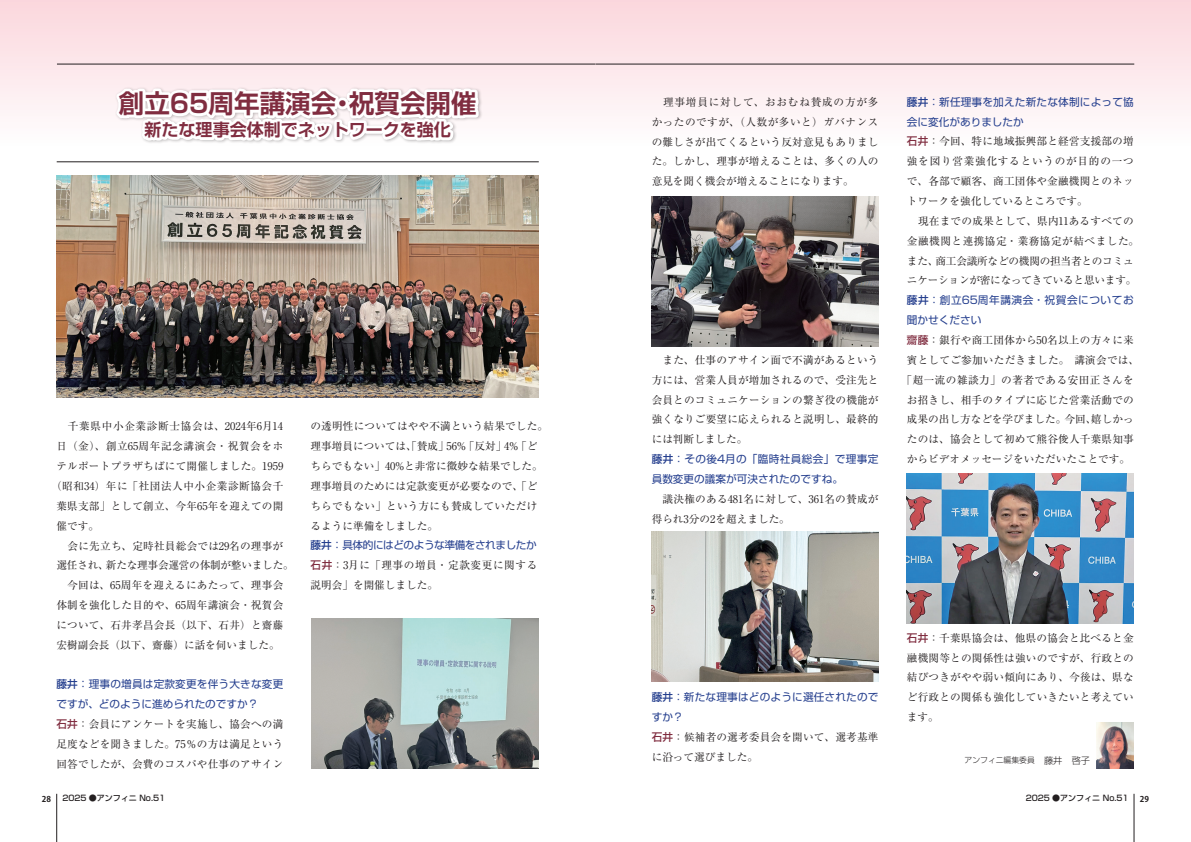
<style>
.page{position:relative;width:1191px;height:842px;background:#fff}
.page>*{position:absolute;margin:0;border:0;box-sizing:border-box;transform-origin:0 0}
.t1{font:700 25.5px "Shin Go Pro De";color:#802d40}
.t2{font:700 17px "Shin Go Pro De";color:#802d40}
.t3{font:10.6px/19.8px "Ryumin Pro";letter-spacing:.02em;color:#231f20;text-align:justify}
.t4{font:10.6px/19.8px "Ryumin Pro";color:#231f20}
.t5{font:10.6px/19.8px "Shin Go Pro";letter-spacing:.015em;color:#253f8e}
.t6{font:10.6px/19.8px "Ryumin Pro";letter-spacing:.055em;color:#231f20}
.t7{font:10.6px/19.8px "Shin Go Pro";letter-spacing:.055em;color:#253f8e}
.t8{font:10.6px "Ryumin Pro";letter-spacing:.065em;color:#231f20}
.t9{font:10.6px "Ryumin Pro";letter-spacing:-.02em;color:#231f20}
.t10{font:10.6px "Shin Go Pro";letter-spacing:-.04em;color:#253f8e}
.t11{font:10.6px "Ryumin Pro";letter-spacing:.05em;color:#231f20}
.t12{font:500 8px "Shin Go Pro";color:#231f20}
.t13{font:700 8px "Koz Go Pro";color:#231f20}
.t14{font:300 7.8px "Shin Go Pro";color:#231f20}
.s1{font-weight:500}
.s2{font-family:"Shin Go Pro";font-weight:500;color:#802d40}
.s3{font-size:9.2px}
</style>
<div class="page">
<hr style="left:56px;top:794px;width:1px;height:48px;background:#231f20">
<hr style="left:1133px;top:794px;width:1px;height:48px;background:#231f20">
<div style="left:0;top:0;width:1191px;height:147px;background:linear-gradient(to bottom,#fbd6dc,#fefefe)"></div>
<hr style="left:57px;top:64px;width:538px;height:1px;background:#231f20">
<hr style="left:596px;top:64px;width:538px;height:1px;background:#231f20">
<svg style="left:112px;top:71px;width:369px;height:75px"></svg>
<hr style="left:57px;top:162px;width:482px;height:1px;background:#231f20">
<img style="left:57px;top:175px;width:482px;height:223px">
<img style="left:1096px;top:723px;width:37px;height:45px">
<img style="left:312px;top:618px;width:226px;height:150px">
<img style="left:651px;top:196px;width:227px;height:151px">
<img style="left:651px;top:531px;width:227px;height:151px">
<img style="left:907px;top:473px;width:226px;height:151px">
<h1 class="t1" style="left:119px;top:83px;width:359px">創立65周年講演会・祝賀会開催</h1>
<h2 class="t2" style="left:145px;top:116px;width:308px">新たな理事会体制でネットワークを強化</h2>
<p class="t8" style="left:56px;top:418px;width:228px">　千葉県中小企業診断士協会は、2024年6月14</p>
<p class="t6" style="left:56px;top:436px;width:228px">日（金）、創立65周年記念講演会・祝賀会をホ</p>
<p class="t3" style="left:56px;top:456px;width:228px">テルポートプラザちばにて開催しました。1959</p>
<p class="t11" style="left:51px;top:478px;width:234px">（昭和34）年に「社団法人中小企業診断協会千</p>
<p class="t3" style="left:56px;top:495px;width:228px">葉県支部」として創立、今年65年を迎えての開</p>
<p class="t3" style="left:56px;top:515px;width:44px">催です。</p>
<p class="t3" style="left:56px;top:535px;width:228px">　会に先立ち、定時社員総会では29名の理事が</p>
<p class="t9" style="left:56px;top:557px;width:239px">選任され、新たな理事会運営の体制が整いました。</p>
<p class="t3" style="left:56px;top:575px;width:228px">　今回は、65周年を迎えるにあたって、理事会</p>
<p class="t3" style="left:56px;top:594px;width:228px">体制を強化した目的や、65周年講演会・祝賀会</p>
<p class="t3" style="left:56px;top:614px;width:228px">について、石井孝昌会長（以下、石井）と齋藤</p>
<p class="t4" style="left:56px;top:634px;width:225px">宏樹副会長（以下、齋藤）に話を伺いました。</p>
<p class="t5" style="left:56px;top:673px;width:228px"><span class="s1">藤井</span>：理事の増員は定款変更を伴う大きな変更ですが、どのように進められたのですか？</p>
<p class="t3" style="left:56px;top:714px;width:228px"><span class="s2">石井</span>：会員にアンケートを実施し、協会への満足度などを聞きました。75％の方は満足という回答でしたが、会費のコスパや仕事のアサイン</p>
<p class="t4" style="left:310px;top:416px;width:239px">の透明性についてはやや不満という結果でした。理事増員については、「賛成」56%「反対」4%「どちらでもない」40%と非常に微妙な結果でした。理事増員のためには定款変更が必要なので、「どちらでもない」という方にも賛成していただけるように準備をしました。</p>
<p class="t10" style="left:310px;top:537px;width:228px"><span class="s1">藤井</span>：具体的にはどのような準備をされましたか</p>
<p class="t6" style="left:310px;top:555px;width:228px"><span class="s2">石井</span>：3月に「理事の増員・定款変更に関する説明会」を開催しました。</p>
<p class="t3" style="left:651px;top:91px;width:228px">　理事増員に対して、おおむね賛成の方が多かったのですが、（人数が多いと）ガバナンスの難しさが出てくるという反対意見もありました。しかし、理事が増えることは、多くの人の意見を聞く機会が増えることになります。</p>
<p class="t3" style="left:651px;top:349px;width:228px">　また、仕事のアサイン面で不満があるという方には、営業人員が増加されるので、受注先と会員とのコミュニケーションの繋ぎ役の機能が強くなりご要望に応えられると説明し、最終的には判断しました。</p>
<p class="t5" style="left:651px;top:448px;width:228px"><span class="s1">藤井</span>：その後4月の「臨時社員総会」で理事定員数変更の議案が可決されたのですね。</p>
<p class="t4" style="left:651px;top:488px;width:228px">　議決権のある481名に対して、361名の賛成が得られ3分の2を超えました。</p>
<p class="t5" style="left:907px;top:91px;width:228px"><span class="s1">藤井</span>：新任理事を加えた新たな体制によって協会に変化がありましたか</p>
<p class="t3" style="left:907px;top:131px;width:234px;text-align:left"><span class="s2">石井</span>：今回、特に地域振興部と経営支援部の増強を図り営業強化するというのが目的の一つで、各部で顧客、商工団体や金融機関とのネットワークを強化しているところです。<br>　現在までの成果として、県内11あるすべての金融機関と連携協定・業務協定が結べました。また、商工会議所などの機関の担当者とのコミュニケーションが密になってきていると思います。</p>
<p class="t7" style="left:907px;top:289px;width:228px"><span class="s1">藤井</span>：創立65周年講演会・祝賀会についてお聞かせください</p>
<p class="t3" style="left:901px;top:329px;width:239px;text-align:center"><span class="s2">齋藤</span>：銀行や商工団体から50名以上の方々に来賓としてご参加いただきました。 講演会では、「超一流の雑談力」の著者である安田正さんをお招きし、相手のタイプに応じた営業活動での成果の出し方などを学びました。今回、嬉しかったのは、協会として初めて熊谷俊人千葉県知事からビデオメッセージをいただいたことです。</p>
<p class="t5" style="left:651px;top:686px;width:228px"><span class="s1">藤井</span>：新たな理事はどのように選任されたのですか？</p>
<p class="t3" style="left:651px;top:726px;width:228px"><span class="s2">石井</span>：候補者の選考委員会を開いて、選考基準に沿って選びました。</p>
<p class="t3" style="left:907px;top:627px;width:228px"><span class="s2">石井</span>：千葉県協会は、他県の協会と比べると金融機関等との関係性は強いのですが、行政との結びつきがやや弱い傾向にあり、今後は、県など行政との関係も強化していきたいと考えています。</p>
<p class="t14" style="left:964px;top:754px;width:127px">アンフィニ編集委員<span class="s3">　藤井　啓子</span></p>
<p class="t13" style="left:42px;top:793px;width:11px">28</p>
<p class="t12" style="left:62px;top:791px;width:104px">2025 ●アンフィニ No.51</p>
<p class="t12" style="left:1025px;top:791px;width:104px">2025 ●アンフィニ No.51</p>
<p class="t13" style="left:1140px;top:793px;width:11px">29</p>
</div>
